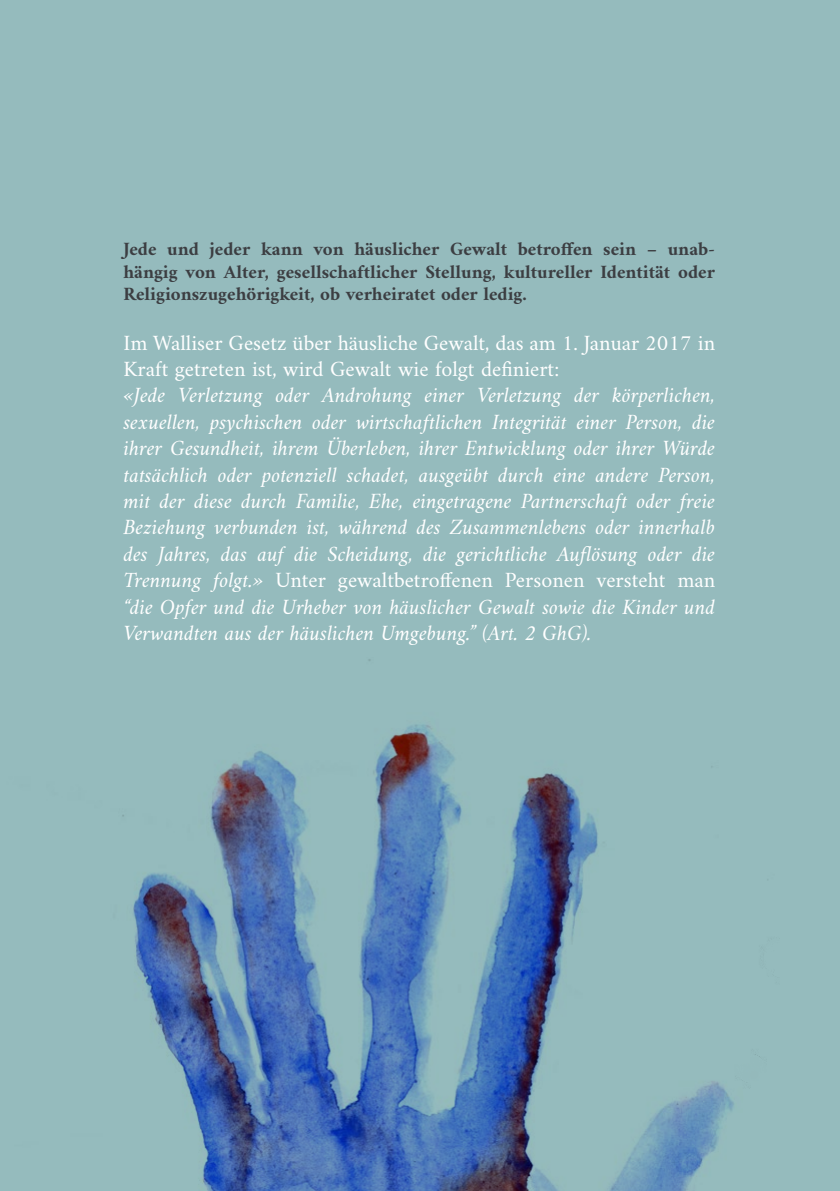
<style>
.page{position:relative;width:840px;height:1191px;background:#fff}
.page>*{position:absolute;margin:0;border:0;box-sizing:border-box;transform-origin:0 0}
.t1{font:italic 22px/26.4px "Amiri";color:#fff;text-align:justify}
.t2{font:22px/26.4px "Amiri";color:#fff}
.t3{font:700 19px/22.8px "Amiri";color:#3c3e42;text-align:justify}
.s1{font-style:normal}
</style>
<div class="page">
<div style="left:0;top:0;width:839px;height:1191px;background:#95bbbd"></div>
<img style="left:122px;top:659px;width:638px;height:532px">
<p class="t3" style="left:123px;top:237px;width:593px">Jede und jeder kann von häuslicher Gewalt betroffen sein – unab&shy;hängig von Alter, gesellschaftlicher Stellung, kultureller Identität oder Religionszugehörigkeit, ob verheiratet oder ledig.</p>
<p class="t2" style="left:123px;top:329px;width:593px">Im Walliser Gesetz über häusliche Gewalt, das am 1. Januar 2017 in<br>Kraft getreten ist, wird Gewalt wie folgt definiert:</p>
<p class="t1" style="left:123px;top:381px;width:593px">«Jede Verletzung oder Androhung einer Verletzung der körperlichen, sexuellen, psychischen oder wirtschaftlichen Integrität einer Person, die ihrer Gesundheit, ihrem Überleben, ihrer Entwicklung oder ihrer Würde tatsächlich oder potenziell schadet, ausgeübt durch eine andere Person, mit der diese durch Familie, Ehe, eingetragene Partnerschaft oder freie Beziehung verbunden ist, während des Zusammenlebens oder innerhalb des Jahres, das auf die Scheidung, die gerichtliche Auflösung oder die Trennung folgt.» <span class="s1">Unter gewaltbetroffenen Personen versteht man </span>“die Opfer und die Urheber von häuslicher Gewalt sowie die Kinder und Verwandten aus der häuslichen Umgebung.” (Art. 2 GhG).</p>
</div>
